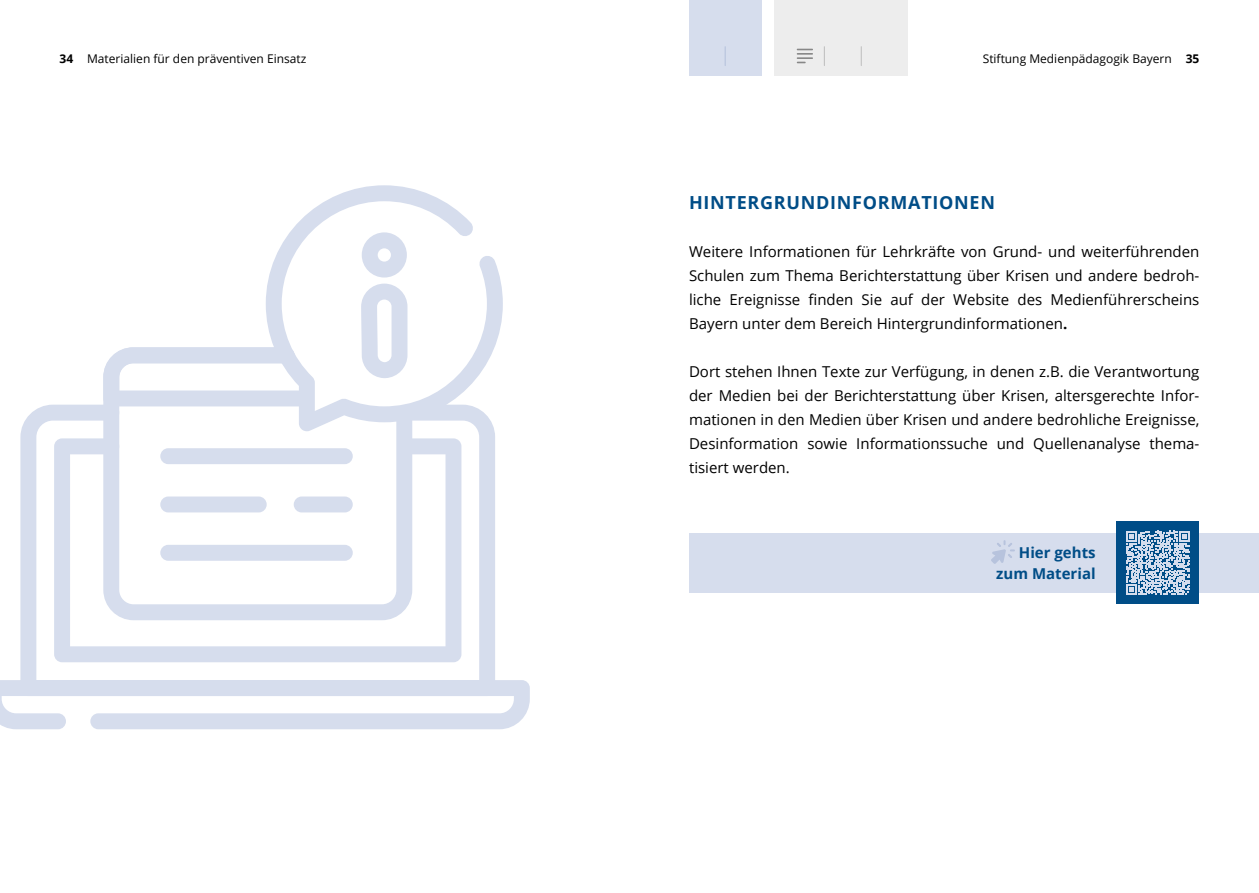
<style>
.page{position:relative;width:1259px;height:893px;background:#fff}
.page>*{position:absolute;margin:0;border:0;box-sizing:border-box;transform-origin:0 0}
.t1{font:700 18px "Open Sans";letter-spacing:.04em;color:#004d87}
.t2{font:15px/24px "Open Sans";color:#000;text-align:justify}
.t3{font:700 15px/21px "Open Sans";color:#004d87;text-align:right}
.t4{font:12px "Open Sans";color:#000}
.s1{font-weight:700}
</style>
<div class="page">
<div style="left:689px;top:0;width:72px;height:76px;background:#d6dded"></div>
<div style="left:774px;top:0;width:134px;height:76px;background:#ededed"></div>
<svg style="left:797px;top:49px;width:16px;height:14px"></svg>
<svg style="left:724px;top:47px;width:2px;height:19px"></svg>
<svg style="left:824px;top:47px;width:1px;height:19px"></svg>
<svg style="left:860px;top:47px;width:2px;height:19px"></svg>
<svg style="left:20px;top:405px;width:475px;height:275px"></svg>
<svg style="left:54px;top:438px;width:407px;height:224px"></svg>
<svg style="left:0;top:680px;width:530px;height:49px"></svg>
<svg style="left:103px;top:406px;width:309px;height:214px"></svg>
<svg style="left:103px;top:347px;width:163px;height:59px"></svg>
<div style="left:160px;top:448px;width:193px;height:16px;background:#d6dded;border-radius:8px"></div>
<div style="left:294px;top:496px;width:59px;height:16px;background:#d6dded;border-radius:8px"></div>
<div style="left:160px;top:496px;width:107px;height:16px;background:#d6dded;border-radius:8px"></div>
<div style="left:160px;top:545px;width:193px;height:16px;background:#d6dded;border-radius:8px"></div>
<svg style="left:266px;top:185px;width:237px;height:246px"></svg>
<svg style="left:361px;top:284px;width:46px;height:94px"></svg>
<svg style="left:362px;top:232px;width:45px;height:46px"></svg>
<div style="left:689px;top:533px;width:570px;height:60px;background:#d6dded"></div>
<svg style="left:991px;top:540px;width:24px;height:24px"></svg>
<div style="left:1116px;top:521px;width:83px;height:83px;background:#004d87"></div>
<svg style="left:1126px;top:531px;width:63px;height:64px"></svg>
<p class="t4" style="left:60px;top:51px;width:248px"><span class="s1">34</span> Materialien für den präventiven Einsatz</p>
<p class="t4" style="left:982px;top:51px;width:218px">Stiftung Medienpädagogik Bayern <span class="s1">35</span></p>
<p class="t1" style="left:689px;top:190px;width:307px">HINTERGRUNDINFORMATIONEN</p>
<p class="t2" style="left:689px;top:239px;width:512px">Weitere Informationen für Lehrkräfte von Grund- und weiterführenden Schulen zum Thema Berichterstattung über Krisen und andere bedroh&shy;liche Ereignisse finden Sie auf der Website des Medienführerscheins Bayern unter dem Bereich Hintergrundinformationen<span class="s1">.</span></p>
<p class="t2" style="left:689px;top:359px;width:512px">Dort stehen Ihnen Texte zur Verfügung, in denen z.B. die Verantwortung der Medien bei der Berichterstattung über Krisen, altersgerechte Infor&shy;mationen in den Medien über Krisen und andere bedrohliche Ereignisse, Desinformation sowie Informationssuche und Quellenanalyse thema&shy;tisiert werden.</p>
<p class="t3" style="left:996px;top:542px;width:101px">Hier gehts zum Material</p>
</div>
